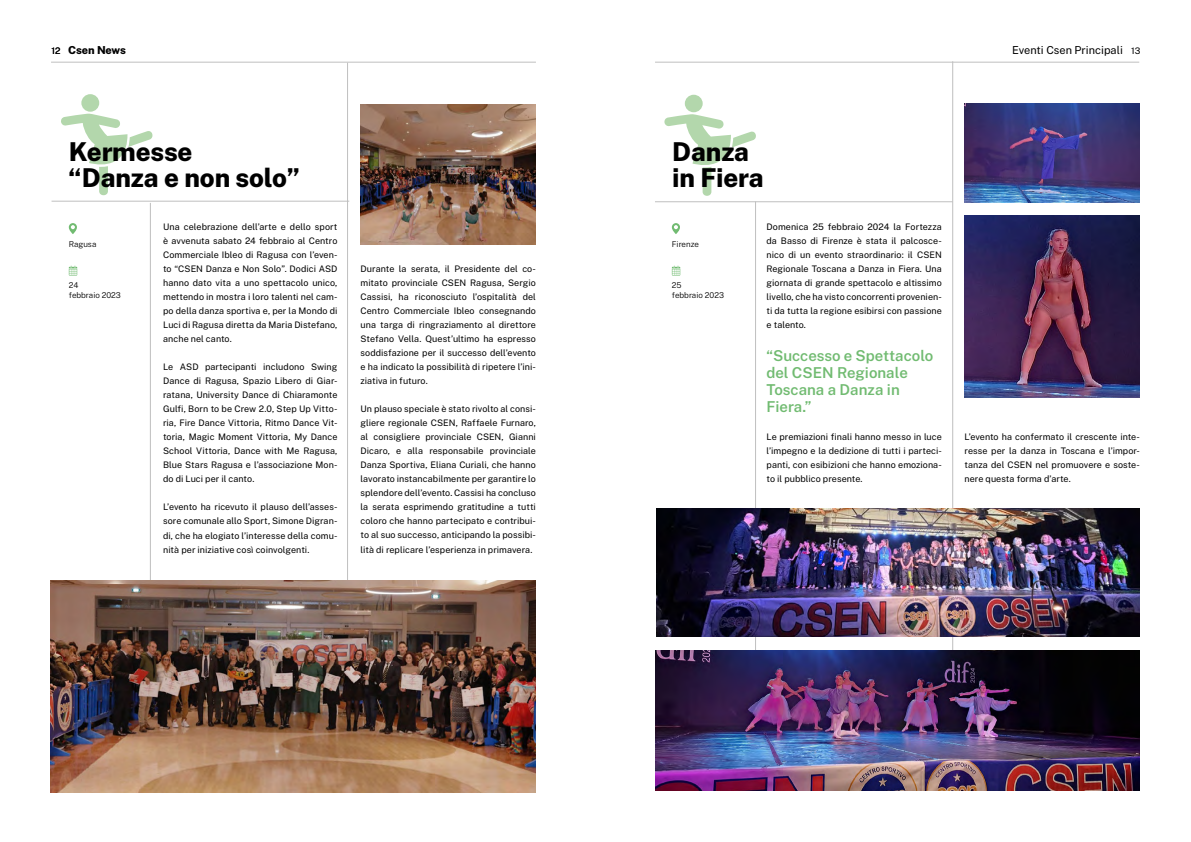
<style>
.page{position:relative;width:1191px;height:842px;background:#fff}
.page>*{position:absolute;margin:0;border:0;box-sizing:border-box;transform-origin:0 0}
.t1{font:800 26px/26px "Public Sans";letter-spacing:-.005em;color:#000}
.t2{font:600 15px/17px "Public Sans";color:#71bb71}
.t3{font:11px "Public Sans";color:#000}
.t4{font:800 11px "Public Sans";letter-spacing:-.01em;color:#000}
.t5{font:9px/14px "Public Sans";letter-spacing:.005em;color:#000;text-align:justify}
.t6{font:300 8px/10px "Public Sans";color:#000}
.s1{font-weight:400;font-size:9px}
.s2{font-size:9px}
</style>
<div class="page">
<hr style="left:655px;top:62px;width:484px;height:1px;background:#bfbfbf">
<hr style="left:51px;top:62px;width:485px;height:1px;background:#bfbfbf">
<svg style="left:664px;top:114px;width:92px;height:82px"></svg>
<div style="left:685px;top:95px;width:17px;height:17px;background:#b3d7ac;border-radius:50%"></div>
<hr style="left:755px;top:201px;width:1px;height:589px;background:#bfbfbf">
<hr style="left:952px;top:61px;width:1px;height:729px;background:#bfbfbf">
<hr style="left:655px;top:201px;width:297px;height:1px;background:#bfbfbf">
<svg style="left:672px;top:223px;width:8px;height:11px"></svg>
<svg style="left:672px;top:266px;width:8px;height:10px"></svg>
<img style="left:656px;top:651px;width:483px;height:140px">
<img style="left:964px;top:104px;width:176px;height:98px">
<img style="left:964px;top:216px;width:175px;height:182px">
<img style="left:656px;top:508px;width:483px;height:128px">
<svg style="left:61px;top:114px;width:92px;height:82px"></svg>
<div style="left:81px;top:94px;width:18px;height:18px;background:#b3d7ac;border-radius:50%"></div>
<hr style="left:150px;top:203px;width:1px;height:588px;background:#bfbfbf">
<hr style="left:347px;top:63px;width:1px;height:728px;background:#bfbfbf">
<hr style="left:52px;top:201px;width:297px;height:1px;background:#bfbfbf">
<svg style="left:69px;top:223px;width:8px;height:11px"></svg>
<svg style="left:69px;top:266px;width:8px;height:10px"></svg>
<img style="left:51px;top:581px;width:485px;height:211px">
<img style="left:361px;top:104px;width:175px;height:140px">
<p class="t4" style="left:52px;top:42px;width:76px"><span class="s1">12</span> Csen News</p>
<p class="t3" style="left:1012px;top:42px;width:130px">Eventi Csen Principali <span class="s2">13</span></p>
<h1 class="t1" style="left:69px;top:137px;width:233px">Kermesse<br>“Danza e non solo”</h1>
<p class="t6" style="left:69px;top:239px;width:29px">Ragusa</p>
<p class="t6" style="left:69px;top:280px;width:54px">24<br>febbraio 2023</p>
<p class="t5" style="left:163px;top:220px;width:176px">Una celebrazione dell’arte e dello sport è avvenuta sabato 24 febbraio al Centro Commerciale Ibleo di Ragusa con l’even&shy;to “CSEN Danza e Non Solo”. Dodici ASD hanno dato vita a uno spettacolo unico, mettendo in mostra i loro talenti nel cam&shy;po della danza sportiva e, per la Mondo di Luci di Ragusa diretta da Maria Distefano, anche nel canto.</p>
<p class="t5" style="left:163px;top:360px;width:176px">Le ASD partecipanti includono Swing Dance di Ragusa, Spazio Libero di Giar&shy;ratana, University Dance di Chiaramonte Gulfi, Born to be Crew 2.0, Step Up Vitto&shy;ria, Fire Dance Vittoria, Ritmo Dance Vit&shy;toria, Magic Moment Vittoria, My Dance School Vittoria, Dance with Me Ragusa, Blue Stars Ragusa e l’associazione Mon&shy;do di Luci per il canto.</p>
<p class="t5" style="left:163px;top:500px;width:176px">L’evento ha ricevuto il plauso dell’asses&shy;sore comunale allo Sport, Simone Digran&shy;di, che ha elogiato l’interesse della comu&shy;nità per iniziative così coinvolgenti.</p>
<p class="t5" style="left:360px;top:262px;width:177px">Durante la serata, il Presidente del co&shy;mitato provinciale CSEN Ragusa, Sergio Cassisi, ha riconosciuto l’ospitalità del Centro Commerciale Ibleo consegnando una targa di ringraziamento al direttore Stefano Vella. Quest’ultimo ha espresso soddisfazione per il successo dell’evento e ha indicato la possibilità di ripetere l’ini&shy;ziativa in futuro.</p>
<p class="t5" style="left:360px;top:402px;width:177px">Un plauso speciale è stato rivolto al consi&shy;gliere regionale CSEN, Raffaele Furnaro, al consigliere provinciale CSEN, Gianni Dicaro, e alla responsabile provinciale Danza Sportiva, Eliana Curiali, che hanno lavorato instancabilmente per garantire lo splendore dell’evento. Cassisi ha concluso la serata esprimendo gratitudine a tutti coloro che hanno partecipato e contribui&shy;to al suo successo, anticipando la possibi&shy;lità di replicare l’esperienza in primavera.</p>
<h1 class="t1" style="left:672px;top:137px;width:93px">Danza in Fiera</h1>
<p class="t6" style="left:672px;top:239px;width:29px">Firenze</p>
<p class="t6" style="left:672px;top:280px;width:54px">25<br>febbraio 2023</p>
<p class="t5" style="left:766px;top:220px;width:177px">Domenica 25 febbraio 2024 la Fortezza da Basso di Firenze è stata il palcosce&shy;nico di un evento straordinario: il CSEN Regionale Toscana a Danza in Fiera. Una giornata di grande spettacolo e altissimo livello, che ha visto concorrenti provenien&shy;ti da tutta la regione esibirsi con passione e talento.</p>
<h2 class="t2" style="left:766px;top:347px;width:168px">“Successo e Spettacolo del CSEN Regionale<br>Toscana a Danza in<br>Fiera.”</h2>
<p class="t5" style="left:766px;top:430px;width:177px">Le premiazioni finali hanno messo in luce l’impegno e la dedizione di tutti i parteci&shy;panti, con esibizioni che hanno emoziona&shy;to il pubblico presente.</p>
<p class="t5" style="left:964px;top:430px;width:177px">L’evento ha confermato il crescente inte&shy;resse per la danza in Toscana e l’impor&shy;tanza del CSEN nel promuovere e soste&shy;nere questa forma d’arte.</p>
</div>
